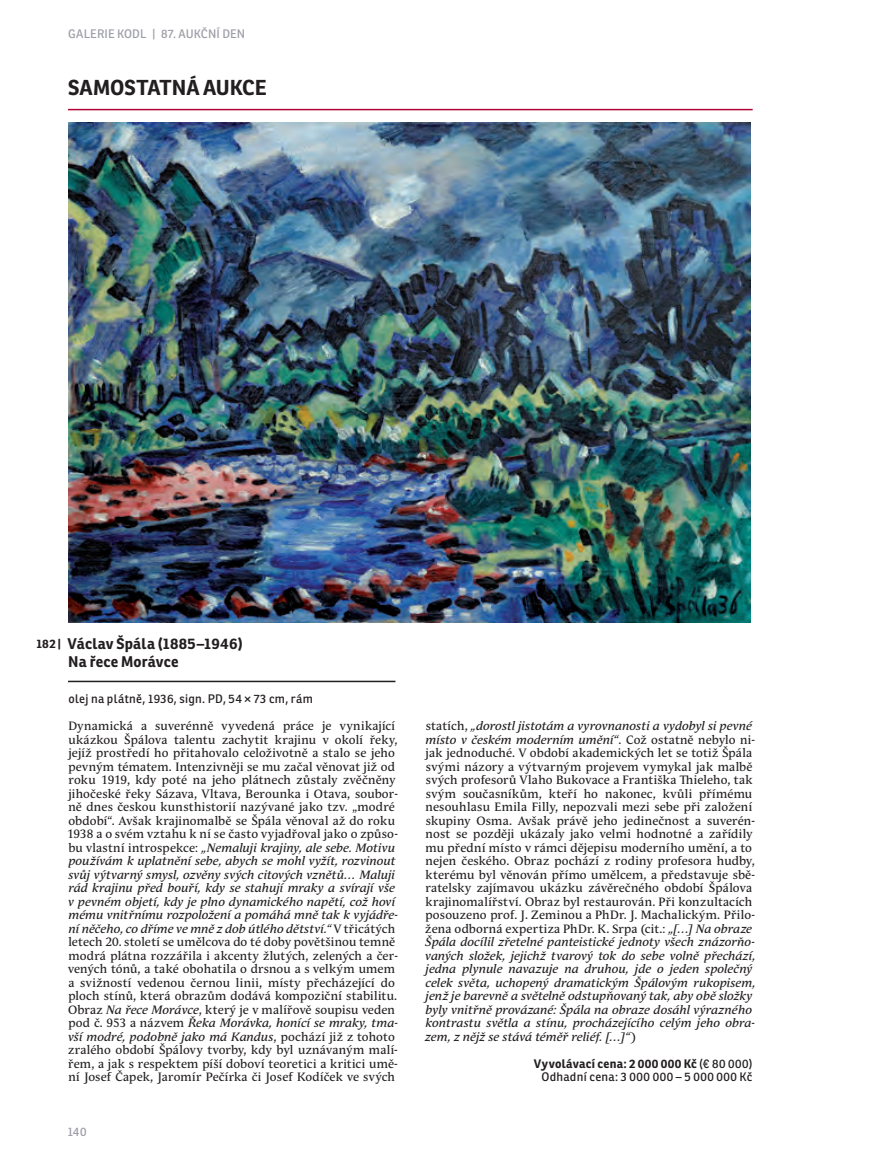
<style>
.page{position:relative;width:893px;height:1170px;background:#fff}
.page>*{position:absolute;margin:0;border:0;box-sizing:border-box;transform-origin:0 0}
.t1{font:700 21px "Ronnia";letter-spacing:-.005em;color:#231f20}
.t2{font:700 15px/18px "Ronnia";letter-spacing:.015em;color:#231f20}
.t3{font:12px/13.5px "Andulka Text Pro";letter-spacing:.015em;color:#231f20}
.t4{font:12px/13.5px "Ronnia";letter-spacing:.025em;color:#231f20;text-align:right}
.t5{font:12px "Ronnia";letter-spacing:.01em;color:#9d9ea7}
.t6{font:700 12px "Ronnia";color:#231f20}
.s1{font-style:italic}
.s2{font-weight:700}
</style>
<div class="page">
<hr style="left:68px;top:680px;width:327px;height:2px;background:#231f20">
<hr style="left:68px;top:109px;width:685px;height:1px;background:#b30437">
<img style="left:68px;top:122px;width:683px;height:500px">
<p class="t5" style="left:68px;top:27px;width:178px">GALERIE KODL | 87. AUKČNÍ DEN</p>
<h1 class="t1" style="left:68px;top:74px;width:200px">SAMOSTATNÁ AUKCE</h1>
<p class="t2" style="left:68px;top:634px;width:177px">Václav Špála (1885–1946)<br>Na řece Morávce</p>
<p class="t4" style="left:68px;top:692px;width:246px">olej na plátně, 1936, sign. PD, 54 × 73 cm, rám</p>
<p class="t3" style="left:67px;top:719px;width:332px">Dynamická a suverénně vyvedená práce je vynikající ukázkou Špálova talentu zachytit krajinu v okolí řeky, jejíž prostředí ho přitahovalo celoživotně a stalo se jeho pevným tématem. Intenzivněji se mu začal věnovat již od roku 1919, kdy poté na jeho plátnech zůstaly zvěčněny jihočeské řeky Sázava, Vltava, Berounka i Otava, soubor&shy;ně dnes českou kunsthistorií nazývané jako tzv. „modré období“. Avšak krajinomalbě se Špála věnoval až do roku 1938 a o svém vztahu k ní se často vyjadřoval jako o způso&shy;bu vlastní introspekce: <span class="s1">„Nemaluji krajiny, ale sebe. Motivu používám k uplatnění sebe, abych se mohl vyžít, rozvinout svůj výtvarný smysl, ozvěny svých citových vznětů… Maluji rád krajinu před bouří, kdy se stahují mraky a svírají vše v pevném objetí, kdy je plno dynamického napětí, což hoví mému vnitřnímu rozpoložení a pomáhá mně tak k vyjádře&shy;ní něčeho, co dříme ve mně z dob útlého dětství.“</span> V třicátých letech 20. století se umělcova do té doby povětšinou temně modrá plátna rozzářila i akcenty žlutých, zelených a čer&shy;vených tónů, a také obohatila o drsnou a s velkým umem a svižností vedenou černou linii, místy přecházející do ploch stínů, která obrazům dodává kompoziční stabilitu.<br>Obraz <span class="s1">Na řece Morávce</span>, který je v malířově soupisu veden pod č. 953 a názvem <span class="s1">Řeka Morávka, honící se mraky, tma&shy;vší modré, podobně jako má Kandus</span>, pochází již z tohoto zralého období Špálovy tvorby, kdy byl uznávaným malí&shy;řem, a jak s respektem píší doboví teoretici a kritici umě&shy;ní Josef Čapek, Jaromír Pečírka či Josef Kodíček ve svých</p>
<p class="t6" style="left:36px;top:635px;width:26px">182 |</p>
<p class="t5" style="left:68px;top:1124px;width:20px">140</p>
<p class="t3" style="left:425px;top:719px;width:332px">statích, <span class="s1">„dorostl jistotám a vyrovnanosti a vydobyl si pevné místo v českém moderním umění“</span>. Což ostatně nebylo ni&shy;jak jednoduché. V období akademických let se totiž Špála svými názory a výtvarným projevem vymykal jak malbě svých profesorů Vlaho Bukovace a Františka Thieleho, tak svým současníkům, kteří ho nakonec, kvůli přímému nesouhlasu Emila Filly, nepozvali mezi sebe při založení skupiny Osma. Avšak právě jeho jedinečnost a suverén&shy;nost se později ukázaly jako velmi hodnotné a zařídily mu přední místo v rámci dějepisu moderního umění, a to nejen českého. Obraz pochází z rodiny profesora hudby, kterému byl věnován přímo umělcem, a představuje sbě&shy;ratelsky zajímavou ukázku závěrečného období Špálova krajinomalířství. Obraz byl restaurován. Při konzultacích posouzeno prof. J. Zeminou a PhDr. J. Machalickým. Přilo&shy;žena odborná expertiza PhDr. K. Srpa (cit.: <span class="s1">„[…] Na obraze Špála docílil zřetelné panteistické jednoty všech znázorňo&shy;vaných složek, jejichž tvarový tok do sebe volně přechází, jedna plynule navazuje na druhou, jde o jeden společný celek světa, uchopený dramatickým Špálovým rukopisem, jenž je barevně a světelně odstupňovaný tak, aby obě složky byly vnitřně provázané: Špála na obraze dosáhl výrazného kontrastu světla a stínu, procházejícího celým jeho obra&shy;zem, z nějž se stává téměř reliéf. […]“</span>)</p>
<p class="t4" style="left:534px;top:1056px;width:220px"><span class="s2">Vyvolávací cena: 2 000 000 Kč</span> (€ 80 000)<br>Odhadní cena: 3 000 000 – 5 000 000 Kč</p>
</div>
